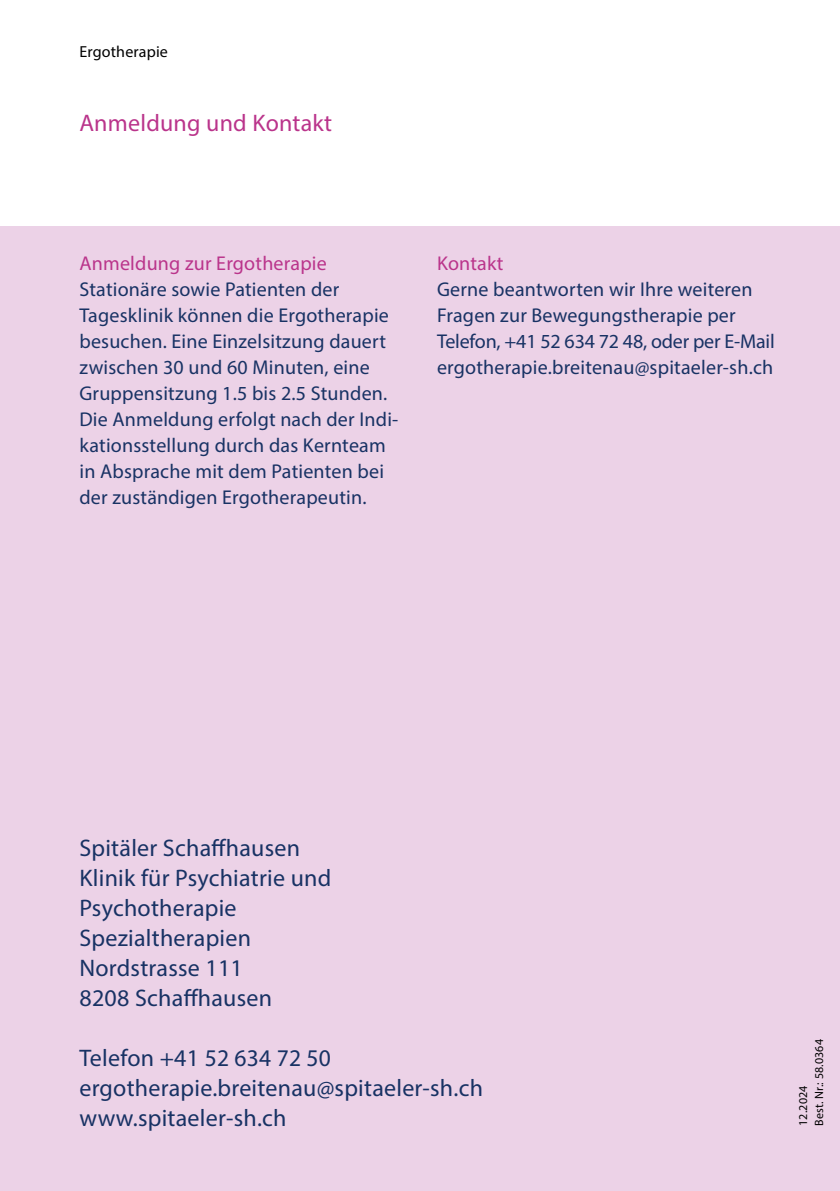
<style>
.page{position:relative;width:840px;height:1191px;background:#fff}
.page>*{position:absolute;margin:0;border:0;box-sizing:border-box;transform-origin:0 0}
.t1{font:24px/30px "Myriad Pro";letter-spacing:.01em;color:#183264}
.t2{font:24px "Myriad Pro";letter-spacing:.01em;color:#ba348b}
.t3{font:20px/26px "Myriad Pro";letter-spacing:.01em;color:#183264}
.t4{font:20px "Myriad Pro";letter-spacing:.01em;color:#ba348b}
.t5{font:16px "Myriad Pro";letter-spacing:.01em;color:#000}
.t6{font:12px/16px "Myriad Pro";letter-spacing:.01em;color:#000}
</style>
<div class="page">
<div style="left:0;top:227px;width:839px;height:964px;background:#ecd2e7"></div>
<p class="t5" style="left:79px;top:42px;width:90px">Ergotherapie</p>
<p class="t2" style="left:79px;top:109px;width:254px">Anmeldung und Kontakt</p>
<p class="t4" style="left:79px;top:251px;width:249px">Anmeldung zur Ergotherapie</p>
<p class="t3" style="left:79px;top:276px;width:320px">Stationäre sowie Patienten der<br>Tages klinik können die Ergotherapie besuchen. Eine Einzelsitzung dauert zwischen 30 und 60 Minuten, eine Gruppen sitzung 1.5 bis 2.5 Stunden.<br>Die Anmeldung erfolgt nach der Indi&shy;kationsstellung durch das Kernteam in Absprache mit dem Patienten bei der zuständigen Ergotherapeutin.</p>
<p class="t4" style="left:437px;top:251px;width:68px">Kontakt</p>
<p class="t3" style="left:437px;top:276px;width:339px">Gerne beantworten wir Ihre weiteren Fragen zur Bewegungstherapie per Telefon, +41 52 634 72 48, oder per E-Mail ergotherapie.breitenau@spitaeler-sh.ch</p>
<p class="t1" style="left:79px;top:832px;width:253px">Spitäler Schaffhausen<br>Klinik für Psychiatrie und<br>Psychotherapie<br>Spezialtherapien<br>Nordstrasse 111<br>8208 Schaffhausen</p>
<p class="t1" style="left:79px;top:1042px;width:405px">Telefon +41 52 634 72 50 ergotherapie.breitenau@spitaeler-sh.ch www.spitaeler-sh.ch</p>
<p class="t6" style="left:794px;top:1125px;width:88px;rotate:-90deg">12.2024<br>Best. Nr.: 58.0364</p>
</div>
